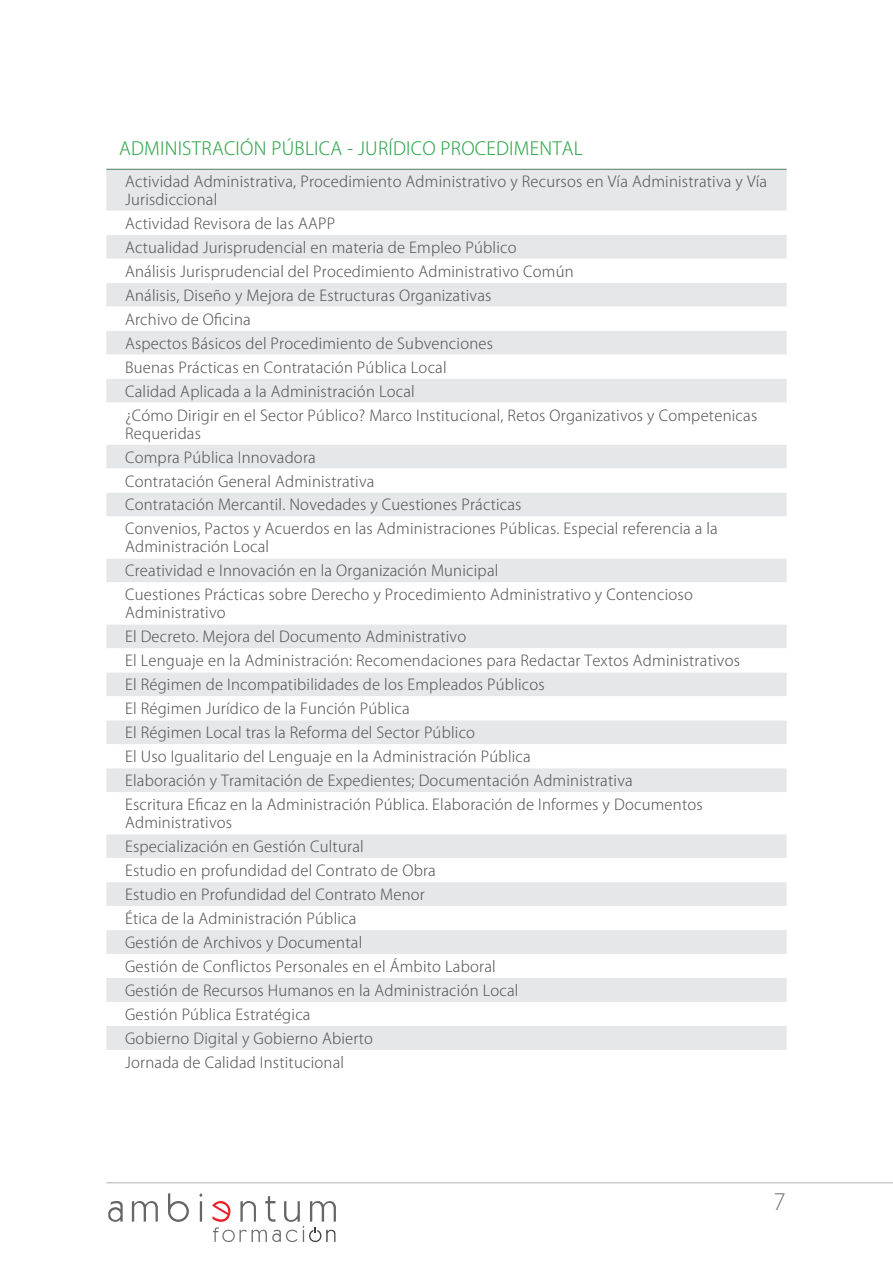
<style>
.page{position:relative;width:893px;height:1263px;background:#fff}
.page>*{position:absolute;margin:0;border:0;box-sizing:border-box;transform-origin:0 0}
.t1{font:300 22.5px "Koz Go Pr 6 N";color:#808285}
.t2{font:300 18px "Koz Go Pr 6 N";letter-spacing:.015em;color:#30a54b}
.t3{font:300 15px/24px "Koz Go Pr 6 N";letter-spacing:.015em;color:#57585a}
</style>
<div class="page">
<hr style="left:106px;top:1182px;width:787px;height:1px;background:#b2b3b7">
<svg style="left:108px;top:1201px;width:15px;height:21px"></svg>
<svg style="left:199px;top:1193px;width:4px;height:29px"></svg>
<svg style="left:132px;top:1201px;width:26px;height:21px"></svg>
<svg style="left:168px;top:1193px;width:21px;height:29px"></svg>
<svg style="left:212px;top:1196px;width:124px;height:46px"></svg>
<div style="left:106px;top:170px;width:681px;height:41px;background:#e6e7e9"></div>
<svg style="left:106px;top:235px;width:681px;height:815px"></svg>
<hr style="left:105px;top:167px;width:684px;height:3px;background:#231f20;opacity:.4">
<p class="t2" style="left:119px;top:138px;width:465px">ADMINISTRACIÓN PÚBLICA - JURÍDICO PROCEDIMENTAL</p>
<p class="t3" style="left:125px;top:173px;width:644px;line-height:18px">Actividad Administrativa, Procedimiento Administrativo y Recursos en Vía Administrativa y Vía<br>Jurisdiccional</p>
<p class="t3" style="left:125px;top:212px;width:634px">Actividad Revisora de las AAPP<br>Actualidad Jurisprudencial en materia de Empleo Público<br>Análisis Jurisprudencial del Procedimiento Administrativo Común<br>Análisis, Diseño y Mejora de Estructuras Organizativas<br>Archivo de Oficina<br>Aspectos Básicos del Procedimiento de Subvenciones<br>Buenas Prácticas en Contratación Pública Local<br>Calidad Aplicada a la Administración Local<br>¿Cómo Dirigir en el Sector Público? Marco Institucional, Retos Organizativos y Competenicas</p>
<p class="t3" style="left:125px;top:421px;width:594px">Requeridas<br>Compra Pública Innovadora<br>Contratación General Administrativa<br>Contratación Mercantil. Novedades y Cuestiones Prácticas<br>Convenios, Pactos y Acuerdos en las Administraciones Públicas. Especial referencia a la</p>
<p class="t3" style="left:125px;top:535px;width:569px">Administración Local<br>Creatividad e Innovación en la Organización Municipal<br>Cuestiones Prácticas sobre Derecho y Procedimiento Administrativo y Contencioso</p>
<p class="t3" style="left:125px;top:601px;width:616px">Administrativo<br>El Decreto. Mejora del Documento Administrativo<br>El Lenguaje en la Administración: Recomendaciones para Redactar Textos Administrativos El Régimen de Incompatibilidades de los Empleados Públicos<br>El Régimen Jurídico de la Función Pública<br>El Régimen Local tras la Reforma del Sector Público<br>El Uso Igualitario del Lenguaje en la Administración Pública<br>Elaboración y Tramitación de Expedientes; Documentación Administrativa<br>Escritura Eficaz en la Administración Pública. Elaboración de Informes y Documentos</p>
<p class="t3" style="left:125px;top:811px;width:395px">Administrativos<br>Especialización en Gestión Cultural<br>Estudio en profundidad del Contrato de Obra<br>Estudio en Profundidad del Contrato Menor<br>Ética de la Administración Pública<br>Gestión de Archivos y Documental<br>Gestión de Conflictos Personales en el Ámbito Laboral Gestión de Recursos Humanos en la Administración Local Gestión Pública Estratégica<br>Gobierno Digital y Gobierno Abierto<br>Jornada de Calidad Institucional</p>
<h1 class="t1" style="left:773px;top:1189px;width:14px">7</h1>
</div>
